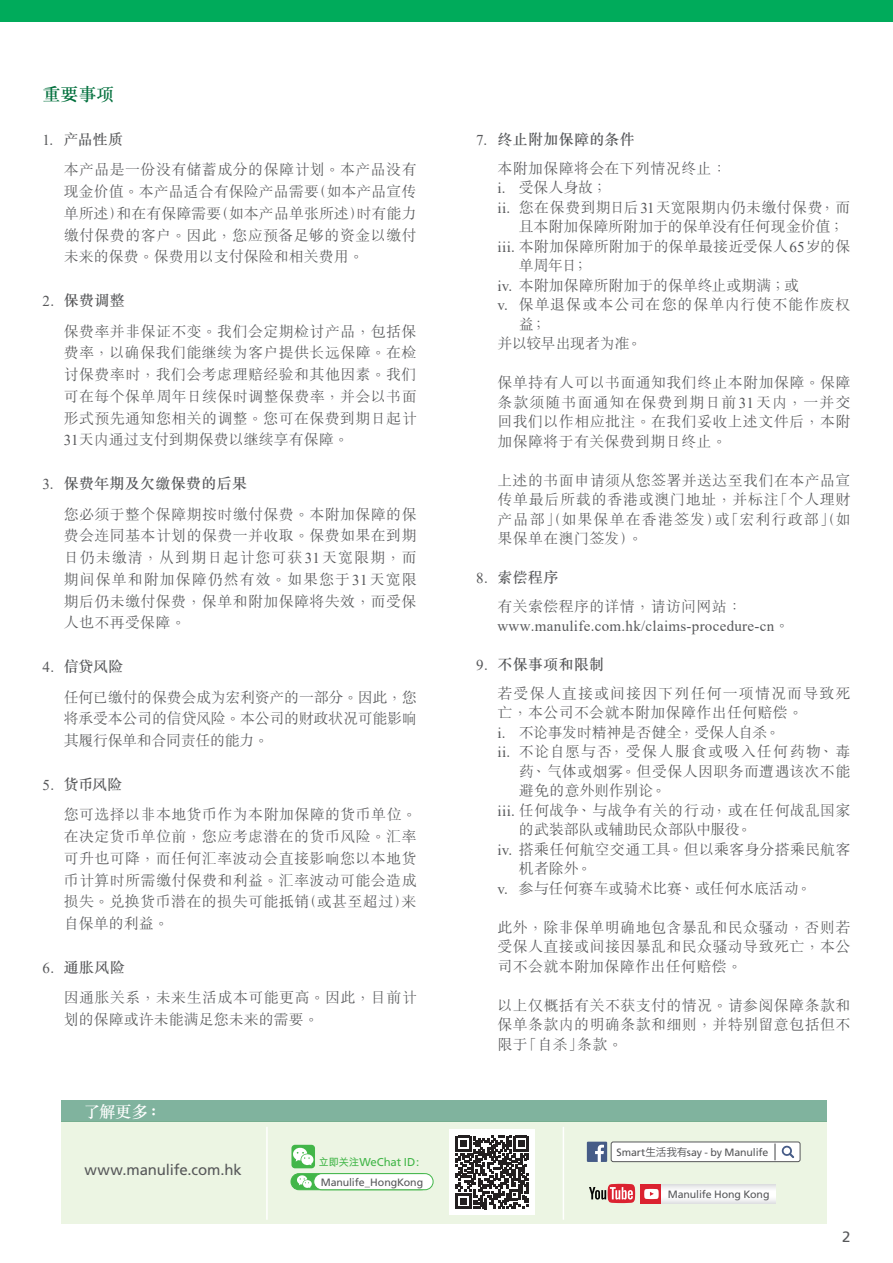
<style>
.page{position:relative;width:893px;height:1263px;background:#fff}
.page>*{position:absolute;margin:0;border:0;box-sizing:border-box;transform-origin:0 0}
.t1{font:500 18px "M Sung HKS";color:#006f3c}
.t2{font:500 16.5px "M Sung HKS";color:#fff}
.t3{font:300 15px/21.8px "M Sung HKS";letter-spacing:.025em;color:#57585a}
.t4{font:15px "Times New Roman";letter-spacing:.02em;color:#57585a}
.t5{font:300 15px/19.5px "M Sung HKS";color:#57585a}
.t6{font:500 15px "M Sung HKS";letter-spacing:.02em;color:#57585a}
.t7{font:300 15px/19.5px "M Sung HKS";letter-spacing:.075em;color:#57585a}
.t8{font:300 15px "M Sung HKS";letter-spacing:-.01em;color:#57585a}
.t9{font:300 15px "M Sung HKS";letter-spacing:-.005em;color:#57585a}
.t10{font:300 15px/19.5px "M Sung HKS";letter-spacing:.045em;color:#57585a}
.t11{font:300 15px "M Sung HKS";letter-spacing:.055em;color:#57585a}
.t12{font:300 15px "M Sung HKS";letter-spacing:-.015em;color:#57585a}
.t13{font:15px "Frutiger";letter-spacing:-.01em;color:#57585a}
.t14{font:300 15px "M Sung HKS";letter-spacing:.09em;color:#57585a}
.t15{font:300 15px "M Sung HKS";letter-spacing:-.02em;color:#57585a}
.t16{font:300 15px "M Sung HKS";letter-spacing:-.03em;color:#57585a}
.t17{font:15px "Frutiger LT Std";color:#57585a}
.t18{font:11.4px "Frutiger";letter-spacing:-.01em;color:#42b649}
.t19{font:10.65px "Frutiger";letter-spacing:-.01em;color:#57585a}
.s1{font-family:"Times New Roman";font-weight:400}
.s2{font-family:"M Hei HKS";font-weight:700;font-size:10.5px}
.s3{font-family:"M Sung HKS";font-weight:300}
.s4{font-family:"Koz Go Pr 6 N"}
</style>
<div class="page">
<div style="left:0;top:0;width:893px;height:21px;background:#00ab5b"></div>
<div style="left:62px;top:1122px;width:765px;height:102px;background:#ecf5e3"></div>
<div style="left:62px;top:1100px;width:765px;height:22px;background:#80b39e"></div>
<div style="left:587px;top:1142px;width:20px;height:20px;background:#465c87"></div>
<svg style="left:595px;top:1145px;width:9px;height:17px"></svg>
<div style="left:611px;top:1142px;width:189px;height:19px;background:#fff;border-radius:2px"></div>
<div style="left:611px;top:1141px;width:189px;height:21px;border:1px solid #57585a;border-radius:2px"></div>
<svg style="left:782px;top:1146px;width:12px;height:12px"></svg>
<svg style="left:774px;top:1143px;width:2px;height:17px"></svg>
<div style="left:641px;top:1184px;width:21px;height:20px;background:#db2230"></div>
<svg style="left:662px;top:1184px;width:114px;height:20px"></svg>
<svg style="left:644px;top:1189px;width:15px;height:10px"></svg>
<svg style="left:589px;top:1184px;width:46px;height:19px"></svg>
<div style="left:291px;top:1145px;width:24px;height:23px;background:#42b649;border-radius:4px"></div>
<svg style="left:293px;top:1147px;width:21px;height:18px"></svg>
<div style="left:291px;top:1173px;width:138px;height:17px;background:#42b649;border-radius:8px"></div>
<div style="left:291px;top:1173px;width:139px;height:17px;border:1px solid #42b649;border-radius:8px"></div>
<div style="left:314px;top:1173px;width:119px;height:17px;background:#fff;border-radius:8px"></div>
<div style="left:313px;top:1173px;width:120px;height:17px;border:1px solid #42b649;border-radius:8px"></div>
<svg style="left:297px;top:1175px;width:15px;height:13px"></svg>
<hr style="left:266px;top:1127px;width:2px;height:93px;background:#fff">
<hr style="left:563px;top:1127px;width:1px;height:93px;background:#fff">
<div style="left:450px;top:1130px;width:85px;height:85px;background:#fff"></div>
<svg style="left:456px;top:1136px;width:73px;height:73px"></svg>
<p class="t1" style="left:43px;top:82px;width:74px">重要事項</p>
<p class="t6" style="left:64px;top:129px;width:61px">產品性質</p>
<p class="t4" style="left:43px;top:129px;width:12px">1.</p>
<p class="t4" style="left:43px;top:290px;width:13px">2.</p>
<p class="t4" style="left:43px;top:473px;width:13px">3.</p>
<p class="t4" style="left:43px;top:656px;width:13px">4.</p>
<p class="t4" style="left:43px;top:774px;width:13px">5.</p>
<p class="t4" style="left:43px;top:957px;width:13px">6.</p>
<p class="t3" style="left:64px;top:158px;width:354px;text-align:right">本產品是一份沒有儲蓄成分的保障計劃。本產品沒有（如本產品宣傳</p>
<p class="t5" style="left:64px;top:181px;width:257px">現金價值。本產品適合有保險產品需要</p>
<p class="t5" style="left:116px;top:203px;width:107px">和在有保障需要</p>
<p class="t3" style="left:357px;top:202px;width:62px">時有能力</p>
<p class="t5" style="left:214px;top:203px;width:152px">（如本產品單張所述）</p>
<p class="t3" style="left:64px;top:202px;width:354px">單所述）<br>繳付保費的客戶。因此，您應預備足夠的資金以繳付未來的保費。保費用以支付保險和相關費用。</p>
<p class="t6" style="left:64px;top:290px;width:62px">保費調整</p>
<p class="t3" style="left:64px;top:319px;width:354px;text-align:justify">保費率並非保證不變。我們會定期檢討產品，包括保費率，以確保我們能繼續為客戶提供長遠保障。在檢討保費率時，我們會考慮理賠經驗和其他因素。我們可在每個保單週年日續保時調整保費率，並會以書面形式預先通知您相關的調整。您可在保費到期日起計<span class="s1">31</span>天內通過支付到期保費以繼續享有保障。</p>
<p class="t6" style="left:64px;top:473px;width:185px">保費年期及欠繳保費的後果</p>
<p class="t3" style="left:64px;top:502px;width:354px;text-align:justify">您必須於整個保障期按時繳付保費。本附加保障的保費會連同基本計劃的保費一併收取。保費如果在到期日仍未繳清，從到期日起計您可獲<span class="s1">31</span>天寬限期，而期間保單和附加保障仍然有效。如果您於<span class="s1">31</span>天寬限期後仍未繳付保費，保單和附加保障將失效，而受保人也不再受保障。</p>
<p class="t6" style="left:64px;top:656px;width:61px">信貸風險</p>
<p class="t3" style="left:64px;top:685px;width:355px;text-align:justify">任何已繳付的保費會成為宏利資產的一部分。因此，您將承受本公司的信貸風險。本公司的財政狀況可能影響其履行保單和合同責任的能力。</p>
<p class="t6" style="left:64px;top:774px;width:60px">貨幣風險</p>
<p class="t3" style="left:64px;top:803px;width:354px;text-align:right">您可選擇以非本地貨幣作為本附加保障的貨幣單位。在決定貨幣單位前，您應考慮潛在的貨幣風險。匯率可升也可降，而任何匯率波動會直接影響您以本地貨幣計算時所需繳付保費和利益。匯率波動可能會造成（或甚至超過來）</p>
<p class="t3" style="left:64px;top:890px;width:247px">損失。兌換貨幣潛在的損失可能抵銷自保單的利益。</p>
<p class="t6" style="left:64px;top:957px;width:62px">通脹風險</p>
<p class="t3" style="left:64px;top:986px;width:354px">因通脹關係，未來生活成本可能更高。因此，目前計劃的保障或許未能滿足您未來的需要。</p>
<p class="t2" style="left:84px;top:1100px;width:66px">了解更多</p>
<p class="t2" style="left:145px;top:1100px;width:18px">：</p>
<p class="t13" style="left:85px;top:1161px;width:159px">www.manulife.com.hk</p>
<p class="t18" style="left:318px;top:1155px;width:102px"><span class="s2">立即關注</span>WeChat ID:</p>
<p class="t19" style="left:321px;top:1176px;width:104px">Manulife_HongKong</p>
<p class="t4" style="left:476px;top:130px;width:12px">7.</p>
<p class="t4" style="left:476px;top:568px;width:13px">8.</p>
<p class="t4" style="left:476px;top:655px;width:13px">9.</p>
<p class="t6" style="left:497px;top:129px;width:139px">終止附加保障的條件</p>
<p class="t3" style="left:519px;top:158px;width:209px;line-height:19.5px;text-indent:-21px">本附加保障將會在下列情況終止：受保人身故 ;</p>
<p class="t4" style="left:497px;top:178px;width:10px">.i</p>
<p class="t4" style="left:497px;top:197px;width:14px">ii.</p>
<p class="t3" style="left:519px;top:195px;width:306px">您在保費到期日後<span class="s1">31</span>天寬限期內仍未繳付保費</p>
<p class="t3" style="left:820px;top:195px;width:32px">，而</p>
<p class="t8" style="left:519px;top:216px;width:332px">且本附加保障所附加於的保單沒有任何現金價值 ;</p>
<p class="t9" style="left:497px;top:236px;width:354px"><span class="s1">iii.</span> 本附加保障所附加於的保單最接近受保人<span class="s1">65</span>歲的保</p>
<p class="t3" style="left:573px;top:254px;width:16px">;</p>
<p class="t3" style="left:519px;top:254px;width:59px">單周年日</p>
<p class="t8" style="left:497px;top:275px;width:303px"><span class="s1">iv.</span> 本附加保障所附加於的保單終止或期滿；或</p>
<p class="t11" style="left:519px;top:294px;width:333px">保單退保或本公司在您的保單內行使不能作廢權</p>
<p class="t4" style="left:497px;top:295px;width:12px">.v</p>
<p class="t3" style="left:519px;top:312px;width:16px">益</p>
<p class="t3" style="left:531px;top:312px;width:16px">;</p>
<p class="t16" style="left:497px;top:333px;width:133px">並以較早出現者為準</p>
<p class="t3" style="left:497px;top:372px;width:354px;line-height:19.5px;text-align:justify">保單持有人可以書面通知我們終止本附加保障。保障條款須隨書面通知在保費到期日前<span class="s1">31</span>天內，一併交回我們以作相應批注。在我們妥收上述文件後，本附加保障將於有關保費到期日終止。</p>
<p class="t3" style="left:497px;top:470px;width:355px;line-height:19.5px;text-align:right">上述的書面申請須從您簽署並送達至我們在本產品宣「個人理財</p>
<p class="t3" style="left:627px;top:332px;width:16px">。</p>
<p class="t10" style="left:724px;top:489px;width:128px;text-indent:-227px">傳單最後所載的香港或澳門地址，並標注<br>「宏利行政部」（如</p>
<p class="t7" style="left:497px;top:509px;width:234px">產品部」（如果保單在香港簽發 或）果保單在澳門簽發。(</p>
<p class="t6" style="left:497px;top:567px;width:62px">索償程序</p>
<p class="t3" style="left:497px;top:594px;width:246px">有關索償程序的詳情，請訪問網站：</p>
<p class="t4" style="left:497px;top:616px;width:294px">www.manulife.com.hk/claims-procedure-cn<span class="s3">。</span></p>
<p class="t6" style="left:497px;top:654px;width:108px">不保事項和限制</p>
<p class="t7" style="left:497px;top:683px;width:354px">若受保人直接或間接因下列任何一項情況而導致死</p>
<p class="t3" style="left:497px;top:701px;width:307px">亡，本公司不會就本附加保障作出任何賠償。</p>
<p class="t3" style="left:765px;top:720px;width:16px">。</p>
<p class="t15" style="left:519px;top:722px;width:165px">不論事發時精神是否健全</p>
<p class="t3" style="left:679px;top:720px;width:90px">，受保人自殺</p>
<p class="t4" style="left:497px;top:722px;width:10px">.i</p>
<p class="t4" style="left:497px;top:742px;width:14px">ii.</p>
<p class="t14" style="left:609px;top:741px;width:213px">，受保人服食或吸入任何藥物</p>
<p class="t3" style="left:519px;top:740px;width:95px">不論自願與否</p>
<p class="t3" style="left:819px;top:740px;width:33px">、毒</p>
<p class="t3" style="left:531px;top:759px;width:320px">、氣體或煙霧。但受保人因職務而遭遇該次不能</p>
<p class="t3" style="left:519px;top:759px;width:16px">藥</p>
<p class="t9" style="left:519px;top:780px;width:136px">避免的意外則作別論</p>
<p class="t3" style="left:651px;top:779px;width:16px">。</p>
<p class="t3" style="left:577px;top:798px;width:140px">、與戰爭有關的行動</p>
<p class="t4" style="left:497px;top:800px;width:83px">iii. <span class="s3">任何戰爭</span></p>
<p class="t3" style="left:712px;top:798px;width:140px">，或在任何戰亂國家</p>
<p class="t5" style="left:668px;top:819px;width:184px;text-indent:-149px">的武裝部隊或輔助民眾部隊中服役<br>。但以乘客身分搭乘民航客</p>
<p class="t3" style="left:737px;top:818px;width:16px">。</p>
<p class="t3" style="left:519px;top:839px;width:153px;line-height:19.5px;text-indent:-21px"><span class="s1">iv.</span> 搭乘任何航空交通工具機者除外。</p>
<p class="t12" style="left:519px;top:878px;width:165px">參與任何賽車或騎術比賽</p>
<p class="t12" style="left:680px;top:878px;width:121px">、或任何水底活動</p>
<p class="t3" style="left:796px;top:876px;width:16px">。</p>
<p class="t4" style="left:497px;top:878px;width:12px">.v</p>
<p class="t3" style="left:497px;top:917px;width:354px;line-height:19.5px;text-align:justify">此外，除非保單明確地包含暴亂和民眾騷動，否則若受保人直接或間接因暴亂和民眾騷動導致死亡，本公司不會就本附加保障作出任何賠償。</p>
<p class="t3" style="left:497px;top:993px;width:354px">以上僅概括有關不獲支付的情況。請參閱保障條款和</p>
<p class="t3" style="left:497px;top:1013px;width:354px">保單條款內的明確條款和細則，並特別留意包括但不</p>
<p class="t3" style="left:577px;top:1032px;width:47px">條款。</p>
<p class="t3" style="left:522px;top:1032px;width:62px">「自殺」</p>
<p class="t3" style="left:497px;top:1032px;width:32px">限於</p>
<p class="t19" style="left:616px;top:1146px;width:153px">Smart<span class="s4">生活我有</span>say - by Manulife</p>
<p class="t19" style="left:668px;top:1188px;width:103px">Manulife Hong Kong</p>
<p class="t17" style="left:842px;top:1228px;width:10px">2</p>
</div>
